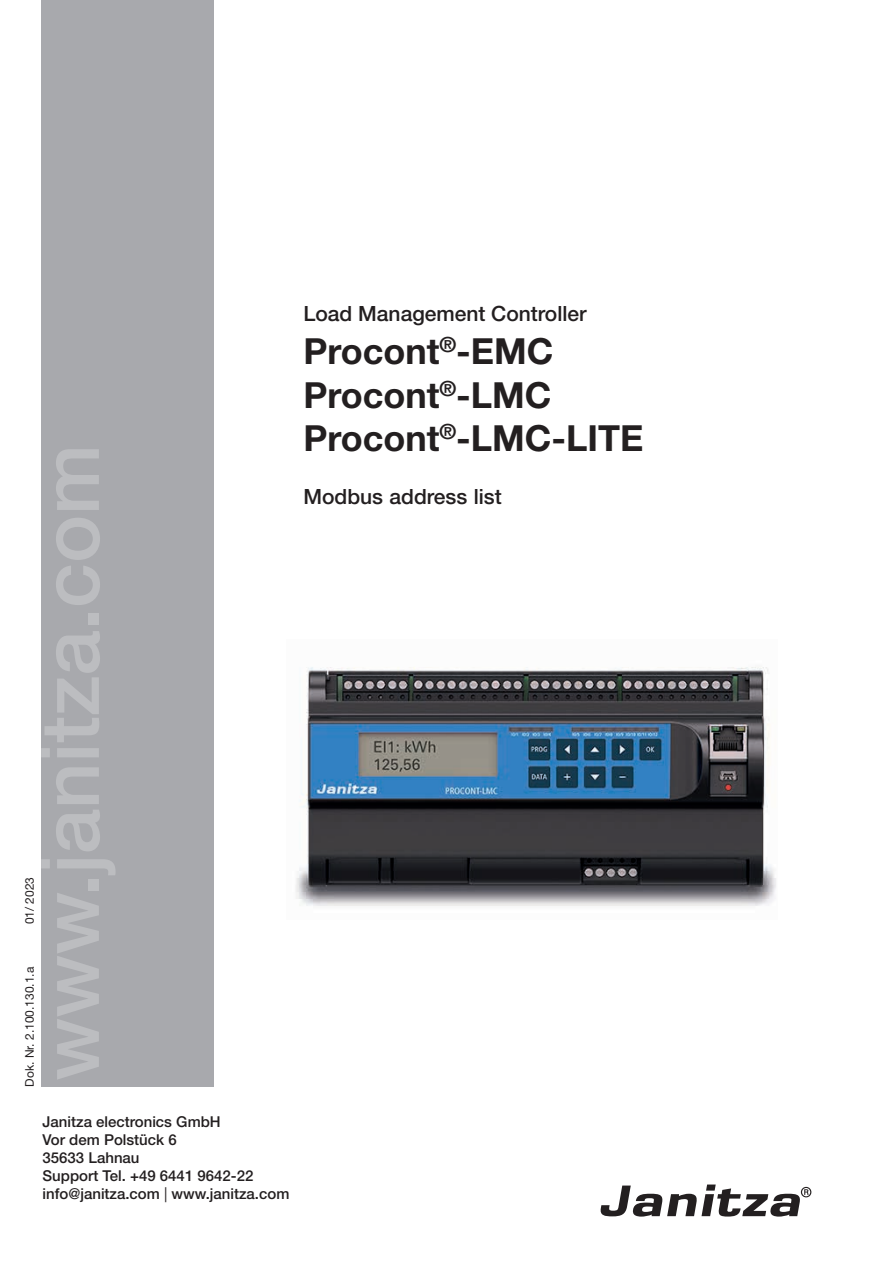
<style>
.page{position:relative;width:893px;height:1263px;background:#fff}
.page>*{position:absolute;margin:0;border:0;box-sizing:border-box;transform-origin:0 0}
.t1{font:700 36px/43.2px "Helvetica Neue LT Pro";color:#231f20}
.t2{font:500 21px "Helvetica Neue LT Pro";color:#231f20}
.t3{font:500 15px/18px "Helvetica Neue LT Pro";color:#231f20}
.t4{font:12px "Helvetica Neue LT Pro";color:#231f20}
.s1{font-weight:400}
</style>
<div class="page">
<div style="left:41px;top:0;width:173px;height:1086px;background:#a8a9ad"></div>
<svg style="left:600px;top:1184px;width:211px;height:32px"></svg>
<img style="left:296px;top:667px;width:480px;height:239px">
<h2 class="t2" style="left:303px;top:301px;width:285px">Load Management Controller</h2>
<h1 class="t1" style="left:303px;top:329px;width:342px">Procont<sup>®</sup>-EMC<br>Procont<sup>®</sup>-LMC<br>Procont<sup>®</sup>-LMC-LITE</h1>
<h2 class="t2" style="left:303px;top:484px;width:200px">Modbus address list</h2>
<p class="t4" style="left:22px;top:924px;width:49px;rotate:-90deg">01/ 2023</p>
<p class="t4" style="left:22px;top:1086px;width:121px;rotate:-90deg">Dok. Nr. 2.100.130.1.a</p>
<p class="t3" style="left:43px;top:1112px;width:248px">Janitza electronics GmbH<br>Vor dem Polstück 6<br>35633 Lahnau<br>Support Tel. +49 6441 9642-22 info@janitza.com <span class="s1">|</span> www.janitza.com</p>
</div>
